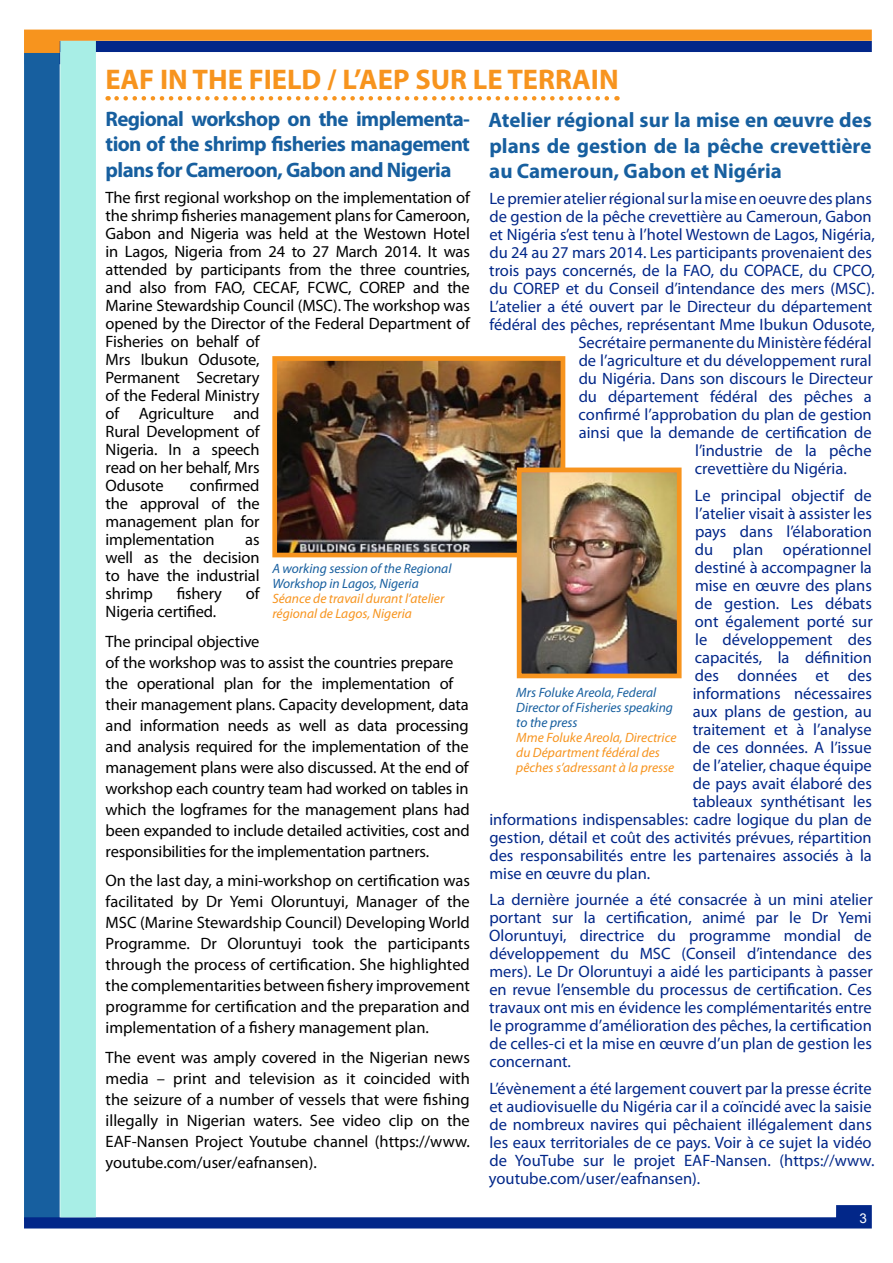
<style>
.page{position:relative;width:893px;height:1263px;background:#fff}
.page>*{position:absolute;margin:0;border:0;box-sizing:border-box;transform-origin:0 0}
.t1{font:700 28.5px "Myriad Pro";color:#f7941e}
.t2{font:700 21px/25.2px "Myriad Pro";letter-spacing:-.02em;color:#175f9f;text-align:justify}
.t3{font:16.5px/18px "Myriad Pro";color:#022789;text-align:justify}
.t4{font:16.5px/18px "Myriad Pro";letter-spacing:-.01em;color:#000;text-align:justify}
.t5{font:italic 13.5px/15px "Myriad Pro";color:#f7941e}
.t6{font:italic 13.5px/15px "Myriad Pro";color:#175f9f}
.t7{font:13.5px "Arial";color:#fff}
</style>
<div class="page">
<div style="left:24px;top:53px;width:36px;height:1168px;background:#175f9f"></div>
<svg style="left:24px;top:30px;width:848px;height:34px"></svg>
<svg style="left:24px;top:1205px;width:848px;height:23px"></svg>
<div style="left:60px;top:41px;width:36px;height:1176px;background:#a8eee6"></div>
<img style="left:278px;top:362px;width:281px;height:189px">
<div style="left:272px;top:356px;width:293px;height:201px;border:5px solid #f7941e"></div>
<svg style="left:117px;top:96px;width:500px;height:5px"></svg>
<img style="left:523px;top:473px;width:153px;height:199px">
<div style="left:517px;top:467px;width:165px;height:211px;border:5px solid #f7941e"></div>
<h1 class="t1" style="left:105px;top:61px;width:515px">EAF IN THE FIELD / L’AEP SUR LE TERRAIN</h1>
<p class="t2" style="left:106px;top:106px;width:366px">Regional workshop on the implementa&shy;tion of the shrimp fisheries management plans for Cameroon, Gabon and Nigeria</p>
<p class="t4" style="left:106px;top:188px;width:366px;text-align:left">The first regional workshop on the implementation of the shrimp fisheries management plans for Cameroon, Gabon and Nigeria was held at the Westown Hotel in Lagos, Nigeria from 24 to 27 March 2014. It was attended by participants from the three countries, and also from FAO, CECAF, FCWC, COREP and the Marine Stewardship Council (MSC). The workshop was opened by the Director of the Federal Department of Fisheries on behalf of<br>Mrs Ibukun Odusote,<br>Permanent Secretary<br>of the Federal Ministry<br>of Agriculture and<br>Rural Development of<br>Nigeria. In a speech<br>read on her behalf, Mrs<br>Odusote</p>
<p class="t2" style="left:489px;top:107px;width:385px">Atelier régional sur la mise en œuvre des plans de gestion de la pêche crevettière au Cameroun, Gabon et Nigéria</p>
<p class="t3" style="left:489px;top:189px;width:384px">Le premier atelier régional sur la mise en oeuvre des plans</p>
<p class="t3" style="left:489px;top:207px;width:384px">de gestion de la pêche crevettière au Cameroun, Gabon</p>
<p class="t3" style="left:489px;top:225px;width:387px">et Nigéria s’est tenu à l’hotel Westown de Lagos, Nigéria,</p>
<p class="t3" style="left:489px;top:243px;width:384px">du 24 au 27 mars 2014. Les participants provenaient des</p>
<p class="t3" style="left:489px;top:261px;width:387px">trois pays concernés, de la FAO, du COPACE, du CPCO,</p>
<p class="t3" style="left:489px;top:279px;width:387px">du COREP et du Conseil d’intendance des mers (MSC).</p>
<p class="t3" style="left:489px;top:297px;width:384px">L’atelier a été ouvert par le Directeur du département</p>
<p class="t3" style="left:489px;top:315px;width:387px">fédéral des pêches, représentant Mme Ibukun Odusote,</p>
<p class="t3" style="left:578px;top:333px;width:295px">Secrétaire permanente du Ministère fédéral</p>
<p class="t3" style="left:579px;top:351px;width:295px">de l’agriculture et du développement rural</p>
<p class="t3" style="left:579px;top:369px;width:296px">du Nigéria. Dans son discours le Directeur</p>
<p class="t3" style="left:579px;top:387px;width:295px">du département fédéral des pêches a</p>
<p class="t3" style="left:579px;top:405px;width:295px">confirmé l’approbation du plan de gestion</p>
<p class="t3" style="left:579px;top:423px;width:294px">ainsi que la demande de certification de</p>
<p class="t3" style="left:695px;top:441px;width:178px">l’industrie de la pêche</p>
<p class="t3" style="left:695px;top:459px;width:153px">crevettière du Nigéria.</p>
<p class="t3" style="left:695px;top:486px;width:178px">Le principal objectif de</p>
<p class="t3" style="left:695px;top:504px;width:178px">l’atelier visait à assister les</p>
<p class="t3" style="left:695px;top:522px;width:178px">pays dans l’élaboration</p>
<p class="t3" style="left:695px;top:540px;width:178px">du plan opérationnel</p>
<p class="t3" style="left:695px;top:558px;width:178px">destiné à accompagner la</p>
<p class="t3" style="left:695px;top:576px;width:178px">mise en œuvre des plans</p>
<p class="t3" style="left:695px;top:594px;width:178px">de gestion. Les débats</p>
<p class="t3" style="left:695px;top:612px;width:179px">ont également porté sur</p>
<p class="t3" style="left:695px;top:630px;width:178px">le développement des</p>
<p class="t3" style="left:695px;top:648px;width:178px">capacités, la définition</p>
<p class="t3" style="left:695px;top:666px;width:178px">des données et des</p>
<p class="t3" style="left:693px;top:684px;width:181px">informations nécessaires</p>
<p class="t3" style="left:693px;top:702px;width:180px">aux plans de gestion, au</p>
<p class="t3" style="left:693px;top:720px;width:181px">traitement et à l’analyse</p>
<p class="t3" style="left:693px;top:738px;width:180px">de ces données. A l’issue</p>
<p class="t3" style="left:693px;top:756px;width:180px">de l’atelier, chaque équipe</p>
<p class="t3" style="left:693px;top:774px;width:181px">de pays avait élaboré des</p>
<p class="t3" style="left:693px;top:792px;width:181px">tableaux synthétisant les</p>
<p class="t3" style="left:489px;top:810px;width:384px">informations indispensables: cadre logique du plan de</p>
<p class="t3" style="left:489px;top:828px;width:384px">gestion, détail et coût des activités prévues, répartition</p>
<p class="t3" style="left:489px;top:846px;width:384px">des responsabilités entre les partenaires associés à la</p>
<p class="t3" style="left:489px;top:864px;width:162px">mise en œuvre du plan.</p>
<p class="t3" style="left:489px;top:891px;width:385px">La dernière journée a été consacrée à un mini atelier portant sur la certification, animé par le Dr Yemi Oloruntuyi, directrice du programme mondial de développement du MSC (Conseil d’intendance des mers). Le Dr Oloruntuyi a aidé les participants à passer en revue l’ensemble du processus de certification. Ces travaux ont mis en évidence les complémentarités entre le programme d’amélioration des pêches, la certification de celles-ci et la mise en œuvre d’un plan de gestion les concernant.</p>
<p class="t3" style="left:489px;top:1079px;width:387px;text-align:left">L’évènement a été largement couvert par la presse écrite et audiovisuelle du Nigéria car il a coïncidé avec la saisie de nombreux navires qui pêchaient illégalement dans les eaux territoriales de ce pays. Voir à ce sujet la vidéo de YouTube sur le projet EAF-Nansen. (https://www. youtube.com/user/eafnansen).</p>
<p class="t4" style="left:106px;top:476px;width:155px;text-indent:84px">confirmed the approval of the management plan for implementation</p>
<p class="t4" style="left:106px;top:530px;width:155px;text-indent:140px">as well as the decision to have the industrial shrimp</p>
<p class="t6" style="left:272px;top:560px;width:181px">A working session of the Regional<br>Workshop in Lagos, Nigeria</p>
<p class="t5" style="left:272px;top:590px;width:173px">Séance de travail durant l’atelier régional de Lagos, Nigeria</p>
<p class="t4" style="left:177px;top:584px;width:47px">fishery</p>
<p class="t4" style="left:246px;top:584px;width:15px">of</p>
<p class="t4" style="left:106px;top:597px;width:155px;line-height:29.5px">Nigeria certified.<br>The principal objective</p>
<p class="t4" style="left:106px;top:651px;width:366px;line-height:21px;text-align:left">of the workshop was to assist the countries prepare the operational plan for the implementation of their management plans. Capacity development, data and information needs as well as data processing and analysis required for the implementation of the management plans were also discussed. At the end of workshop each country team had worked on tables in which the logframes for the management plans had been expanded to include detailed activities, cost and responsibilities for the implementation partners.</p>
<p class="t4" style="left:106px;top:870px;width:366px;line-height:21px">On the last day, a mini-workshop on certification was facilitated by Dr Yemi Oloruntuyi, Manager of the MSC (Marine Stewardship Council) Developing World Programme. Dr Oloruntuyi took the participants through the process of certification. She highlighted the complementarities between fishery improvement programme for certification and the preparation and implementation of a fishery management plan.</p>
<p class="t4" style="left:106px;top:1046px;width:366px;line-height:21px">The event was amply covered in the Nigerian news media – print and television as it coincided with the seizure of a number of vessels that were fishing illegally in Nigerian waters. See video clip on the EAF-Nansen Project Youtube channel (https://www. youtube.com/user/eafnansen).</p>
<p class="t6" style="left:516px;top:684px;width:158px">Mrs Foluke Areola, Federal<br>Director of Fisheries speaking to the press</p>
<p class="t5" style="left:516px;top:729px;width:162px">Mme Foluke Areola, Directrice du Départment fédéral des pêches s’adressant à la presse</p>
<p class="t7" style="left:859px;top:1209px;width:9px">3</p>
</div>
